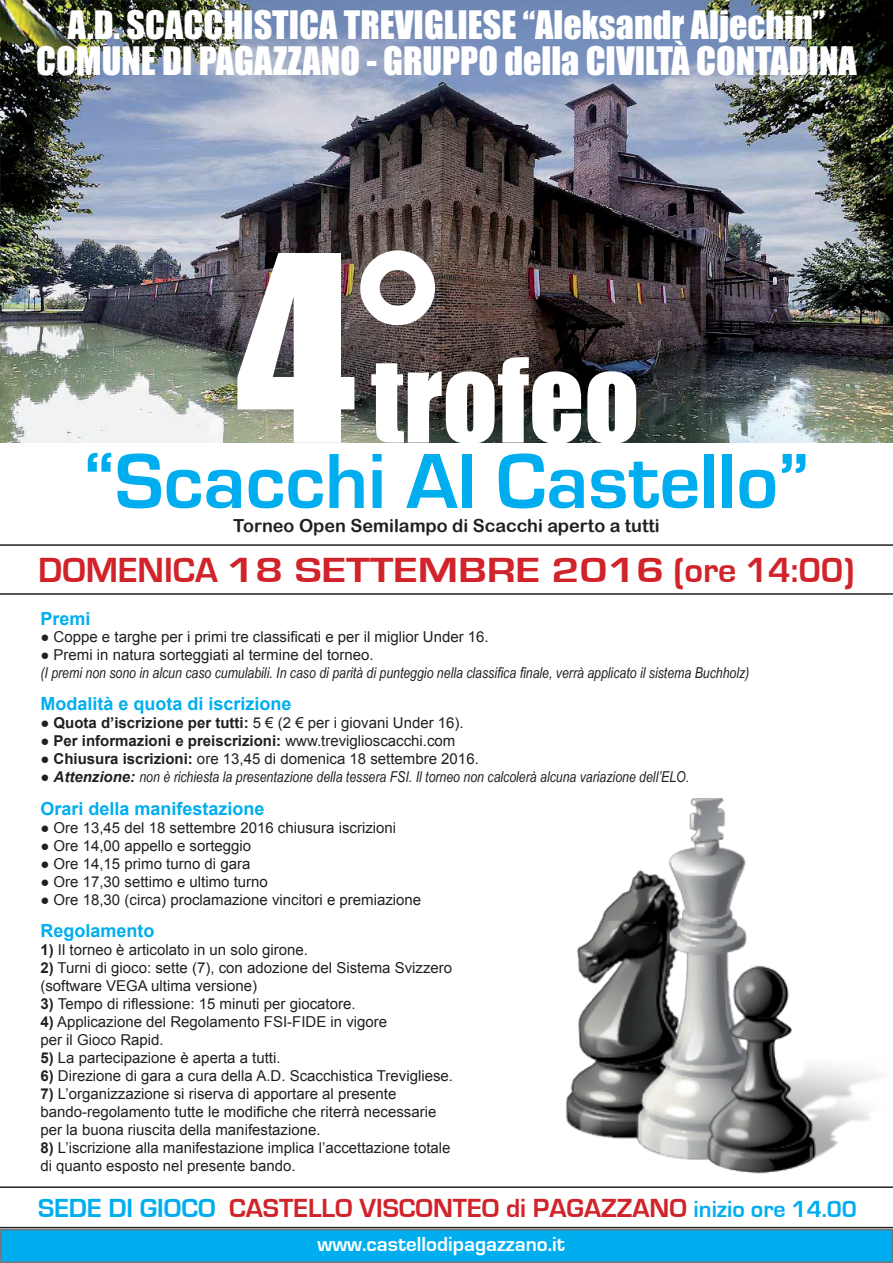
<style>
.page{position:relative;width:893px;height:1263px;background:#fff}
.page>*{position:absolute;margin:0;border:0;box-sizing:border-box;transform-origin:0 0}
.t1{font:240px "Impact";color:#fff}
.t2{font:108px "Impact";color:#fff}
.t3{font:700 81px "Eurostile";color:#00aeef}
.t4{font:36px/36px "Impact";color:#fff;text-align:center}
.t5{font:700 36px "Eurostile";color:#d1232a}
.t6{font:700 27px "Eurostile";color:#d1232a}
.t7{font:700 21px "Eurostile";color:#fff}
.t8{font:700 18px "Arial";color:#00aeef}
.t9{font:18px "Arial Rounded MT Bold";color:#231f20}
.t10{font:15px/18px "Arial";color:#231f20}
.t11{font:italic 15px "Arial Narrow";color:#231f20}
.t12{font:700 15px "Arial";color:#231f20}
.s1{font-weight:700}
.s2{font-weight:400}
.s3{font-family:"Arial";font-style:normal}
.s4{font-family:"Arial";font-weight:700}
.s5{color:#00aeef}
.s6{font-size:24px;color:#00aeef}
</style>
<div class="page">
<img style="left:0;top:0;width:893px;height:442px">
<hr style="left:0;top:544px;width:893px;height:2px;background:#231f20">
<img style="left:566px;top:798px;width:315px;height:376px">
<hr style="left:0;top:593px;width:893px;height:2px;background:#231f20">
<hr style="left:0;top:1186px;width:893px;height:2px;background:#231f20">
<div style="left:1px;top:1230px;width:891px;height:32px;background:#00aeef"></div>
<div style="left:0;top:1229px;width:893px;height:34px;border:2px solid #757679"></div>
<hr style="left:0;top:1227px;width:893px;height:1px;background:#231f20">
<h3 class="t4" style="left:36px;top:6px;width:822px">A.D. SCACCHISTICA TREVIGLIESE “Aleksandr Aljechin”<br>COMUNE DI PAGAZZANO - GRUPPO della CIVILTÀ CONTADINA</h3>
<h1 class="t1" style="left:236px;top:162px;width:205px">4°</h1>
<h2 class="t2" style="left:371px;top:316px;width:270px">trofeo</h2>
<h3 class="t3" style="left:84px;top:437px;width:726px">“Scacchi Al Castello”</h3>
<p class="t9" style="left:233px;top:515px;width:428px">Torneo Open Semilampo di Scacchi aperto a tutti</p>
<h3 class="t5" style="left:38px;top:551px;width:818px">DOMENICA 18 SETTEMBRE 2016 (ore 14:00)</h3>
<p class="t8" style="left:40px;top:607px;width:52px">Premi</p>
<p class="t10" style="left:40px;top:628px;width:450px">● Coppe e targhe per i primi tre classificati e per il miglior Under 16.</p>
<p class="t10" style="left:40px;top:646px;width:335px">● Premi in natura sorteggiati al termine del torneo.</p>
<p class="t11" style="left:40px;top:662px;width:710px">(I premi non sono in alcun caso cumulabili. In caso di parità di punteggio nella classifica finale, verrà applicato il sistema Buchholz)</p>
<p class="t8" style="left:40px;top:692px;width:253px">Modalità e quota di iscrizione</p>
<p class="t10" style="left:40px;top:714px;width:425px">● <span class="s1">Quota d’iscrizione per tutti:</span> 5 € (2 € per i giovani Under 16).</p>
<p class="t12" style="left:40px;top:731px;width:416px"><span class="s2">●</span> Per informazioni e preiscrizioni: <span class="s2">www.treviglioscacchi.com</span></p>
<p class="t10" style="left:40px;top:750px;width:440px">● <span class="s1">Chiusura iscrizioni:</span> ore 13,45 di domenica 18 settembre 2016.</p>
<p class="t11" style="left:40px;top:767px;width:650px"><span class="s3">●</span> <span class="s4">Attenzione:</span> non è richiesta la presentazione della tessera FSI. Il torneo non calcolerà alcuna variazione dell’ELO.</p>
<p class="t8" style="left:40px;top:796px;width:226px">Orari della manifestazione</p>
<p class="t10" style="left:40px;top:819px;width:357px">● Ore 13,45 del 18 settembre 2016 chiusura iscrizioni</p>
<p class="t10" style="left:40px;top:837px;width:212px">● Ore 14,00 appello e sorteggio</p>
<p class="t10" style="left:40px;top:855px;width:211px">● Ore 14,15 primo turno di gara</p>
<p class="t10" style="left:40px;top:873px;width:229px">● Ore 17,30 settimo e ultimo turno</p>
<p class="t10" style="left:40px;top:891px;width:382px">● Ore 18,30 (circa) proclamazione vincitori e premiazione</p>
<p class="t8" style="left:40px;top:919px;width:116px">Regolamento</p>
<p class="t10" style="left:40px;top:941px;width:269px"><span class="s1">1)</span> Il torneo è articolato in un solo girone.</p>
<p class="t10" style="left:40px;top:959px;width:413px"><span class="s1">2)</span> Turni di gioco: sette (7), con adozione del Sistema Svizzero (software VEGA ultima versione)</p>
<p class="t10" style="left:40px;top:995px;width:317px"><span class="s1">3)</span> Tempo di riflessione: 15 minuti per giocatore.</p>
<p class="t10" style="left:40px;top:1013px;width:348px"><span class="s1">4)</span> Applicazione del Regolamento FSI-FIDE in vigore per il Gioco Rapid.</p>
<p class="t10" style="left:40px;top:1049px;width:242px"><span class="s1">5)</span> La partecipazione è aperta a tutti.</p>
<p class="t10" style="left:40px;top:1067px;width:414px"><span class="s1">6)</span> Direzione di gara a cura della A.D. Scacchistica Trevigliese.</p>
<p class="t10" style="left:40px;top:1085px;width:397px"><span class="s1">7)</span> L’organizzazione si riserva di apportare al presente bando-regolamento tutte le modifiche che riterrà necessarie per la buona riuscita della manifestazione.</p>
<p class="t10" style="left:40px;top:1139px;width:412px"><span class="s1">8)</span> L’iscrizione alla manifestazione implica l’accettazione totale di quanto esposto nel presente bando.</p>
<h3 class="t6" style="left:38px;top:1193px;width:820px"><span class="s5">SEDE DI GIOCO</span> CASTELLO VISCONTEO di PAGAZZANO <span class="s6">inizio ore 14.00</span></h3>
<h3 class="t7" style="left:317px;top:1233px;width:249px">www.castellodipagazzano.it</h3>
</div>
